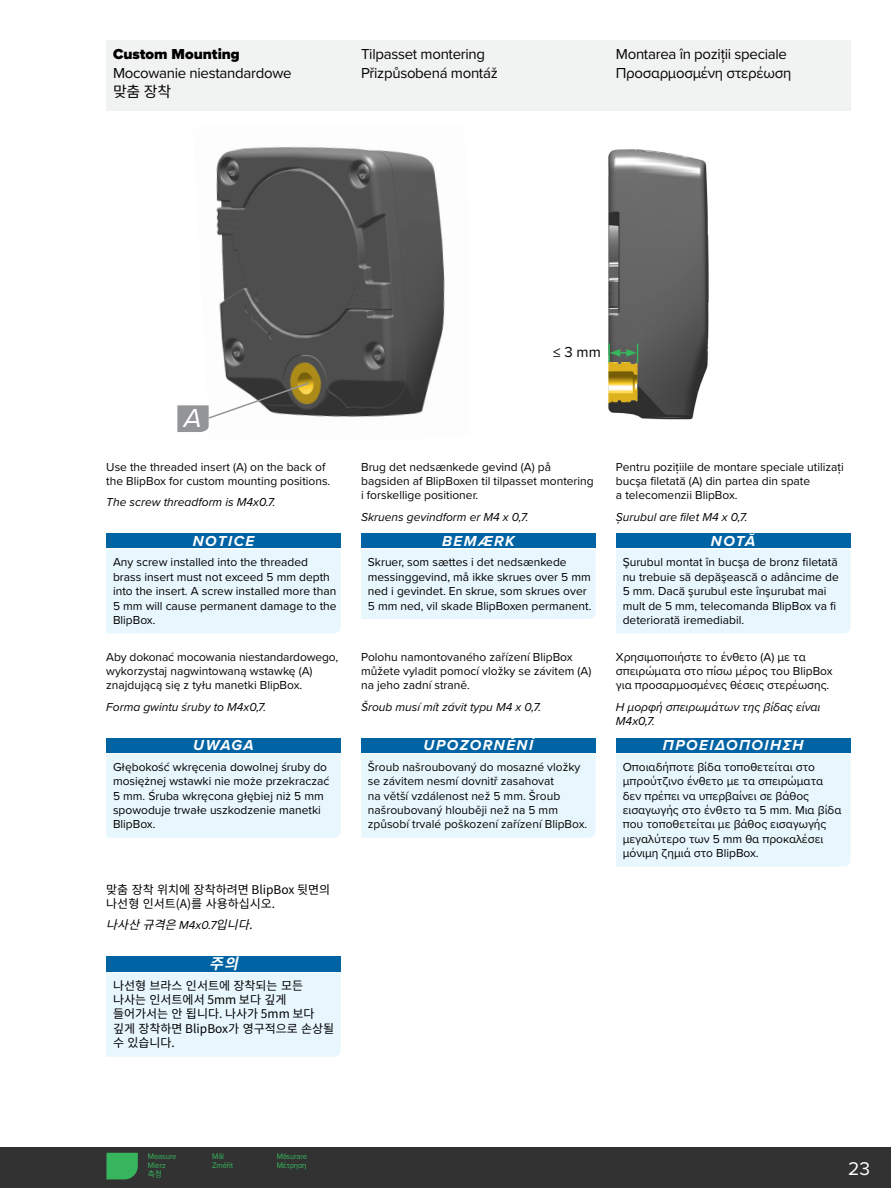
<style>
.page{position:relative;width:891px;height:1188px;background:#fff}
.page>*{position:absolute;margin:0;border:0;box-sizing:border-box;transform-origin:0 0}
.User_Manual_Number_F{font:italic 27px "Proxima Nova";color:#fff}
.t1{font:19.2px "Proxima Nova";color:#fff}
.SubHeader_Proxima_No{font:15px "Proxima Nova";letter-spacing:-.02em;color:#040503}
.Signal_Word_centered{font:italic 700 15px "Proxima Nova";letter-spacing:.1em;color:#fff}
.SubHeader_Proxima_No-2{font:900 15px "Proxima Nova";color:#000}
.User_Manual_Text_-_N{font:15px "Proxima Nova";color:#000}
.SubHeader_Proxima_No-3{font:15px "Noto Sans CJ Kkr";color:#040503}
.Signal_Word_centered-2{font:italic 700 15px "Noto Sans CJ Kkr";color:#fff}
.Signal_Word_Text_-_N{font:12px/14.4px "Proxima Nova";color:#000}
.User_Manual_Text_-_N-2{font:12px/14.4px "Proxima Nova";color:#040503}
.Signal_Word_Text_-_N-2{font:12px/14.4px "Proxima Nova";color:#040503}
.User_Manual_Text_-_N-3{font:italic 12px "Proxima Nova";color:#040503}
.User_Manual_Text_-_N-4{font:12px/14.4px "Proxima Nova";color:#000}
.Signal_Word_Text_-_N-3{font:12px/14.4px "Noto Sans CJ Kkr";color:#000}
.User_Manual_Text_-_N-5{font:italic 12px/14.4px "Proxima Nova";color:#000}
.User_Manual_Text_-_N-6{font:12px/14.4px "Noto Sans CJ Kkr";color:#000}
.User_Manual_Text_-_N-7{font:italic 12px "Noto Sans CJ Kkr";color:#000}
.Flag_Text{font:8.25px "Proxima Nova";letter-spacing:-.025em;color:#36b55c;scale:.94 1}
.Flag_Text-2{font:8.25px "Proxima Nova";letter-spacing:-.025em;color:#36b55c;scale:.95 1}
.Flag_Text-3{font:8.25px "Noto Sans CJ Kkr";color:#36b55c;scale:.94 1}
.s1{font-family:"Proxima Nova"}
</style>
<div class="page">
<div style="left:0;top:1148px;width:891px;height:40px;background:#323232"></div>
<img style="left:216px;top:146px;width:229px;height:271px">
<svg style="left:177px;top:381px;width:133px;height:51px"></svg>
<img style="left:608px;top:149px;width:101px;height:271px">
<hr style="left:608px;top:343px;width:2px;height:20px;background:#36b55c">
<svg style="left:610px;top:343px;width:28px;height:20px"></svg>
<div style="left:106px;top:40px;width:744px;height:71px;background:#f1f2f2"></div>
<div style="left:106px;top:533px;width:235px;height:15px;background:#0063a4"></div>
<div style="left:106px;top:549px;width:235px;height:84px;background:#e8f6fd"></div>
<div style="left:361px;top:533px;width:235px;height:15px;background:#0063a4"></div>
<div style="left:361px;top:549px;width:235px;height:70px;background:#e8f6fd"></div>
<div style="left:616px;top:533px;width:235px;height:15px;background:#0063a4"></div>
<div style="left:616px;top:549px;width:235px;height:84px;background:#e8f6fd"></div>
<div style="left:106px;top:738px;width:235px;height:15px;background:#0063a4"></div>
<div style="left:106px;top:754px;width:235px;height:84px;background:#e8f6fd"></div>
<div style="left:361px;top:738px;width:235px;height:15px;background:#0063a4"></div>
<div style="left:361px;top:754px;width:235px;height:84px;background:#e8f6fd"></div>
<div style="left:616px;top:738px;width:235px;height:15px;background:#0063a4"></div>
<div style="left:616px;top:754px;width:235px;height:112px;background:#e8f6fd"></div>
<div style="left:106px;top:957px;width:235px;height:15px;background:#0063a4"></div>
<div style="left:106px;top:973px;width:235px;height:84px;background:#e8f6fd"></div>
<svg style="left:106px;top:1153px;width:32px;height:26px"></svg>
<p class="SubHeader_Proxima_No-2" style="left:113px;top:43px;width:128px">Custom Mounting</p>
<p class="SubHeader_Proxima_No" style="left:361px;top:43px;width:126px">Tilpasset montering</p>
<p class="SubHeader_Proxima_No" style="left:616px;top:43px;width:173px">Montarea în poziţii speciale</p>
<p class="SubHeader_Proxima_No" style="left:113px;top:62px;width:180px">Mocowanie niestandardowe</p>
<p class="SubHeader_Proxima_No" style="left:361px;top:62px;width:138px">Přizpůsobená montáž</p>
<p class="SubHeader_Proxima_No" style="left:616px;top:62px;width:177px">Προσαρμοσμένη στερέωση</p>
<p class="SubHeader_Proxima_No-3" style="left:113px;top:83px;width:60px">맞춤 장착</p>
<p class="User_Manual_Number_F" style="left:182px;top:398px;width:27px">A</p>
<p class="User_Manual_Text_-_N-2" style="left:106px;top:459px;width:226px">Use the threaded insert (A) on the back of the BlipBox for custom mounting positions.</p>
<p class="User_Manual_Text_-_N-5" style="left:106px;top:494px;width:171px">The screw threadform is M4x0.7.</p>
<p class="Signal_Word_centered" style="left:193px;top:530px;width:63px">NOTICE</p>
<p class="Signal_Word_Text_-_N" style="left:113px;top:555px;width:225px">Any screw installed into the threaded brass insert must not exceed 5 mm depth into the insert. A screw installed more than 5 mm will cause permanent damage to the BlipBox.</p>
<p class="User_Manual_Text_-_N-2" style="left:106px;top:649px;width:233px">Aby dokonać mocowania niestandardowego, wykorzystaj nagwintowaną wstawkę (A) znajdującą się z tyłu manetki BlipBox.</p>
<p class="User_Manual_Text_-_N-3" style="left:106px;top:698px;width:161px">Forma gwintu śruby to M4x0,7.</p>
<p class="Signal_Word_centered" style="left:193px;top:734px;width:62px">UWAGA</p>
<p class="Signal_Word_Text_-_N" style="left:113px;top:759px;width:218px">Głębokość wkręcenia dowolnej śruby do mosiężnej wstawki nie może przekraczać<br>5 mm. Śruba wkręcona głębiej niż 5 mm spowoduje trwałe uszkodzenie manetki<br>BlipBox.</p>
<p class="User_Manual_Text_-_N-6" style="left:106px;top:882px;width:226px">맞춤 장착 위치에 장착하려면 BlipBox 뒷면의 나선형 인서트(A)를 사용하십시오.</p>
<p class="User_Manual_Text_-_N-7" style="left:106px;top:918px;width:155px">나사산규격은<span class="s1">M4x0. 7</span>입니다.</p>
<p class="Signal_Word_centered-2" style="left:209px;top:955px;width:40px">주의</p>
<p class="Signal_Word_Text_-_N-3" style="left:113px;top:978px;width:223px">나선형 브라스 인서트에 장착되는 모든 나사는 인서트에서 5mm 보다 깊게 들어가서는 안 됩니다. 나사가 5mm 보다 깊게 장착하면 BlipBox가 영구적으로 손상될 수 있습니다.</p>
<p class="User_Manual_Text_-_N" style="left:553px;top:341px;width:49px">≤ 3 mm</p>
<p class="User_Manual_Text_-_N-2" style="left:361px;top:459px;width:234px">Brug det nedsænkede gevind (A) på bagsiden af BlipBoxen til tilpasset montering i forskellige positioner.</p>
<p class="User_Manual_Text_-_N-3" style="left:361px;top:508px;width:169px">Skruens gevindform er M4 x 0,7.</p>
<p class="Signal_Word_centered" style="left:442px;top:530px;width:74px">BEMÆRK</p>
<p class="Signal_Word_Text_-_N" style="left:368px;top:555px;width:225px">Skruer, som sættes i det nedsænkede messinggevind, må ikke skrues over 5 mm ned i gevindet. En skrue, som skrues over 5 mm ned, vil skade BlipBoxen permanent.</p>
<p class="User_Manual_Text_-_N-2" style="left:361px;top:649px;width:232px">Polohu namontovaného zařízení BlipBox můžete vyladit pomocí vložky se závitem (A) na jeho zadní straně.</p>
<p class="User_Manual_Text_-_N-3" style="left:361px;top:698px;width:182px">Šroub musí mít závit typu M4 x 0,7.</p>
<p class="Signal_Word_centered" style="left:424px;top:734px;width:111px">UPOZORNĚNÍ</p>
<p class="Signal_Word_Text_-_N-2" style="left:368px;top:759px;width:221px">Šroub našroubovaný do mosazné vložky se závitem nesmí dovnitř zasahovat<br>na větší vzdálenost než 5 mm. Šroub našroubovaný hlouběji než na 5 mm způsobí trvalé poškození zařízení BlipBox.</p>
<p class="User_Manual_Text_-_N-2" style="left:616px;top:459px;width:229px">Pentru poziţiile de montare speciale utilizaţi bucşa filetată (A) din partea din spate<br>a telecomenzii BlipBox.</p>
<p class="User_Manual_Text_-_N-3" style="left:616px;top:508px;width:133px">Șurubul are filet M4 x 0,7.</p>
<p class="Signal_Word_centered" style="left:711px;top:530px;width:46px">NOTĂ</p>
<p class="Signal_Word_Text_-_N" style="left:623px;top:555px;width:218px">Şurubul montat în bucşa de bronz filetată nu trebuie să depăşească o adâncime de 5 mm. Dacă şurubul este înşurubat mai mult de 5 mm, telecomanda BlipBox va fi deteriorată iremediabil.</p>
<p class="User_Manual_Text_-_N-4" style="left:616px;top:649px;width:218px">Χρησιμοποιήστε το ένθετο (A) με τα σπειρώματα στο πίσω μέρος του BlipBox για προσαρμοσμένες θέσεις στερέωσης.</p>
<p class="User_Manual_Text_-_N-5" style="left:616px;top:699px;width:206px">Η μορφή σπειρωμάτων της βίδας είναι<br>M4x0,7.</p>
<p class="Signal_Word_centered" style="left:663px;top:734px;width:142px">ΠΡΟΕΙΔΟΠΟΙΗΣΗ</p>
<p class="Signal_Word_Text_-_N" style="left:623px;top:759px;width:220px">Οποιαδήποτε βίδα τοποθετείται στο μπρούτζινο ένθετο με τα σπειρώματα δεν πρέπει να υπερβαίνει σε βάθος εισαγωγής στο ένθετο τα 5 mm. Μια βίδα που τοποθετείται με βάθος εισαγωγής μεγαλύτερο των 5 mm θα προκαλέσει μόνιμη ζημιά στο BlipBox.</p>
<p class="Flag_Text-2" style="left:148px;top:1150px;width:32px">Measure</p>
<p class="Flag_Text" style="left:212px;top:1150px;width:14px">Mål</p>
<p class="Flag_Text" style="left:277px;top:1150px;width:34px">Măsurare</p>
<p class="Flag_Text" style="left:148px;top:1159px;width:20px">Mierz</p>
<p class="Flag_Text" style="left:212px;top:1159px;width:24px">Změřit</p>
<p class="Flag_Text" style="left:277px;top:1159px;width:33px">Μέτρηση</p>
<p class="Flag_Text-3" style="left:148px;top:1170px;width:16px">측정</p>
<h2 class="t1" style="left:848px;top:1154px;width:23px">23</h2>
</div>
